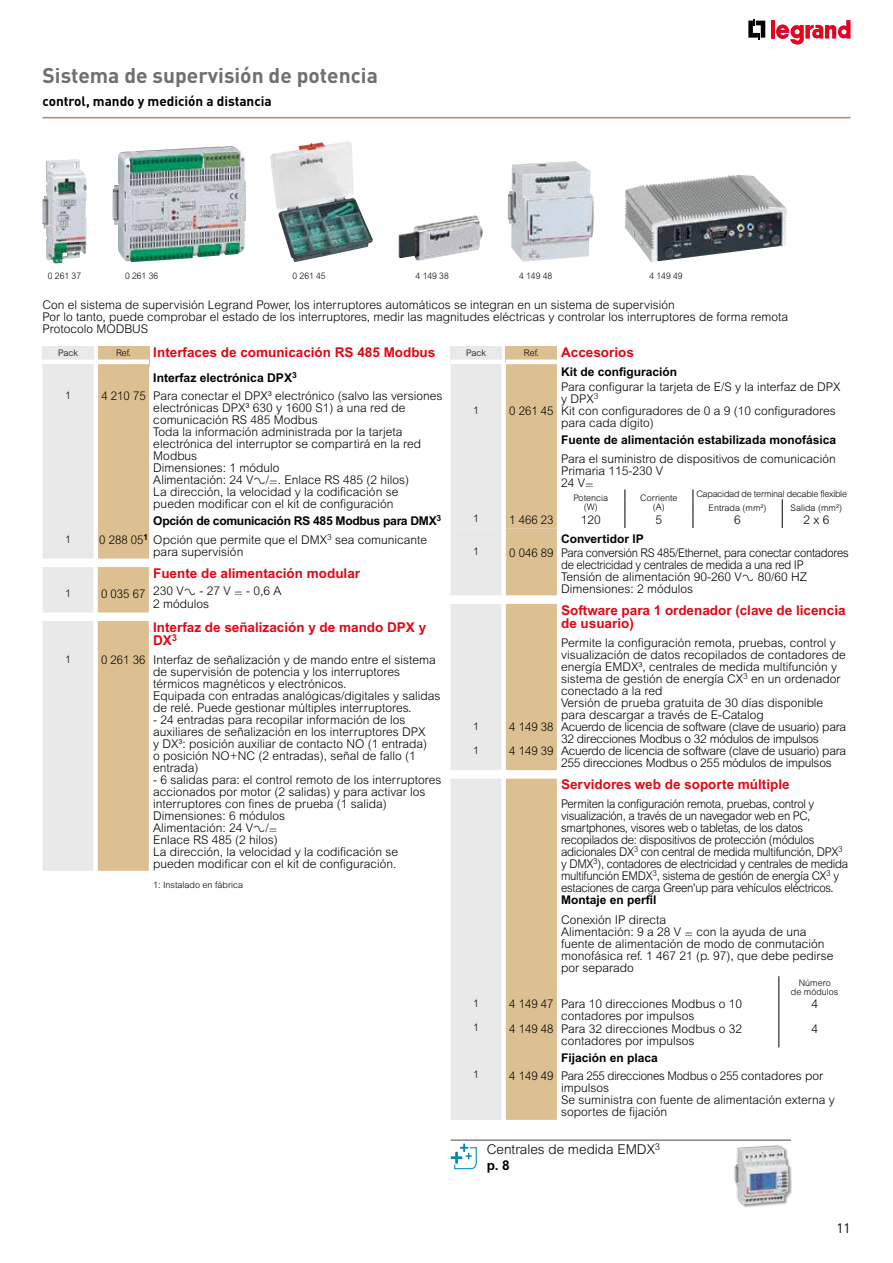
<style>
.page{position:relative;width:893px;height:1263px;background:#fff}
.page>*{position:absolute;margin:0;border:0;box-sizing:border-box;transform-origin:0 0}
.t1{font:700 21px "DIN";color:#706f6f}
.t2{font:700 13.5px/13.5px "Arial";color:#e30613}
.t3{font:700 13.5px "DIN";color:#000}
.t4{font:300 13.5px/15.8px "Arial";color:#000}
.t5{font:13.5px "DIN Pro";color:#000}
.t6{font:700 12.15px "Arial";letter-spacing:-.025em;color:#000}
.t7{font:700 12.15px "Arial";color:#000}
.t8{font:300 12px/12px "Arial";color:#000}
.t9{font:300 12px/12px "Arial";color:#000;scale:.95 1}
.t10{font:300 12px/12px "Arial";letter-spacing:-.025em;color:#000;scale:.95 1}
.t11{font:700 12px "Arial";color:#000}
.t12{font:300 10.5px "Arial";color:#000}
.t13{font:300 9px/9px "Arial";color:#000;text-align:center}
.t14{font:300 9px/14.7px "Arial";letter-spacing:-.025em;color:#000}
.t15{font:300 9px "Arial";color:#000;scale:.95 1}
.s1{font-family:"Legrand 2007";font-weight:400}
.s2{font-weight:700}
</style>
<div class="page">
<svg style="left:748px;top:19px;width:17px;height:20px"></svg>
<hr style="left:771px;top:20px;width:4px;height:18px;background:#e30613">
<svg style="left:776px;top:20px;width:74px;height:25px"></svg>
<hr style="left:43px;top:117px;width:807px;height:1px;background:#b78953">
<hr style="left:451px;top:1139px;width:340px;height:2px;background:#878787">
<svg style="left:451px;top:1143px;width:26px;height:26px"></svg>
<div style="left:735px;top:1145px;width:57px;height:63px;background:#000;opacity:.4"></div>
<div style="left:733px;top:1145px;width:55px;height:60px;background:#000;opacity:.1"></div>
<img style="left:735px;top:1145px;width:53px;height:59px">
<svg style="left:451px;top:347px;width:332px;height:248px"></svg>
<svg style="left:451px;top:604px;width:106px;height:166px;background:#e4d6c0"></svg>
<svg style="left:451px;top:779px;width:106px;height:341px;background:#e4d6c0"></svg>
<svg style="left:779px;top:976px;width:1px;height:71px"></svg>
<div style="left:43px;top:347px;width:51px;height:20px;background:#e9e9e9"></div>
<div style="left:98px;top:347px;width:51px;height:20px;background:#dfc499"></div>
<svg style="left:43px;top:367px;width:106px;height:191px;background:#e4d6c0"></svg>
<hr style="left:43px;top:360px;width:51px;height:4px;background:#fff">
<div style="left:98px;top:347px;width:51px;height:15px;background:#ddc092"></div>
<hr style="left:98px;top:360px;width:51px;height:4px;background:#fff">
<svg style="left:43px;top:567px;width:106px;height:45px;background:#e4d6c0"></svg>
<svg style="left:43px;top:621px;width:106px;height:250px;background:#e4d6c0"></svg>
<img style="left:43px;top:159px;width:44px;height:104px">
<img style="left:113px;top:146px;width:132px;height:116px">
<img style="left:270px;top:141px;width:103px;height:121px">
<img style="left:399px;top:215px;width:84px;height:46px">
<img style="left:508px;top:161px;width:86px;height:101px">
<img style="left:646px;top:175px;width:91px;height:11px">
<h1 class="t1" style="left:43px;top:62px;width:337px">Sistema de supervisión de potencia</h1>
<p class="t3" style="left:43px;top:92px;width:231px">control, mando y medición a distancia</p>
<p class="t15" style="left:48px;top:270px;width:37px">0 261 37</p>
<p class="t15" style="left:125px;top:270px;width:37px">0 261 36</p>
<p class="t15" style="left:292px;top:270px;width:37px">0 261 45</p>
<p class="t15" style="left:416px;top:270px;width:37px">4 149 38</p>
<p class="t15" style="left:519px;top:270px;width:37px">4 149 48</p>
<p class="t15" style="left:649px;top:270px;width:37px">4 149 49</p>
<p class="t8" style="left:43px;top:298px;width:747px">Con el sistema de supervisión Legrand Power, los interruptores automáticos se integran en un sistema de supervisión<br>Por lo tanto, puede comprobar el estado de los interruptores, medir las magnitudes eléctricas y controlar los interruptores de forma remota<br>Protocolo MODBUS</p>
<p class="t13" style="left:58px;top:349px;width:21px">Pack</p>
<p class="t13" style="left:116px;top:349px;width:17px">Ref.</p>
<p class="t2" style="left:153px;top:346px;width:283px">Interfaces de comunicación RS 485 Modbus</p>
<p class="t7" style="left:153px;top:370px;width:145px">Interfaz electrónica DPX<sup>3</sup></p>
<p class="t12" style="left:65px;top:389px;width:7px">1</p>
<p class="t9" style="left:153px;top:390px;width:306px;text-indent:-52px">4 210 75 Para conectar el DPX³ electrónico (salvo las versiones electrónicas DPX³ 630 y 1600 S1) a una red de comunicación RS 485 Modbus<br>Toda la información administrada por la tarjeta electrónica del interruptor se compartirá en la red Modbus<br>Dimensiones: 1 módulo<br>Alimentación: 24 V<span class="s1">±</span>/<span class="s1">=</span>. Enlace RS 485 (2 hilos)<br>La dirección, la velocidad y la codificación se pueden modificar con el kit de configuración</p>
<p class="t6" style="left:153px;top:514px;width:289px">Opción de comunicación RS 485 Modbus para DMX<sup>3</sup></p>
<p class="t12" style="left:65px;top:533px;width:7px">1</p>
<p class="t9" style="left:153px;top:533px;width:290px;text-indent:-54px">0 288 05<sup>1</sup> Opción que permite que el DMX<sup>3</sup> sea comunicante para supervisión</p>
<p class="t2" style="left:153px;top:566px;width:209px">Fuente de alimentación modular</p>
<p class="t12" style="left:65px;top:587px;width:7px">1</p>
<p class="t9" style="left:153px;top:585px;width:137px;text-indent:-52px">0 035 67 230 V<span class="s1">A</span> - 27 V <span class="s1">=</span> - 0,6 A<br>2 módulos</p>
<p class="t2" style="left:153px;top:620px;width:275px">Interfaz de señalización y de mando DPX y<br>DX<sup>3</sup></p>
<p class="t12" style="left:65px;top:653px;width:7px">1</p>
<p class="t9" style="left:153px;top:654px;width:304px;text-indent:-52px">0 261 36 Interfaz de señalización y de mando entre el sistema de supervisión de potencia y los interruptores térmicos magnéticos y electrónicos.<br>Equipada con entradas analógicas/digitales y salidas de relé. Puede gestionar múltiples interruptores.</p>
<p class="t8" style="left:153px;top:714px;width:276px">- 24 entradas para recopilar información de los auxiliares de señalización en los interruptores DPX y DX³: posición auxiliar de contacto NO (1 entrada) o posición NO+NC (2 entradas), señal de fallo (1 entrada)</p>
<p class="t8" style="left:153px;top:774px;width:290px">- 6 salidas para: el control remoto de los interruptores accionados por motor (2 salidas) y para activar los interruptores con fines de prueba (1 salida)<br>Dimensiones: 6 módulos<br>Alimentación: 24 V<span class="s1">±</span>/<span class="s1">=<br></span>Enlace RS 485 (2 hilos)<br>La dirección, la velocidad y la codificación se pueden modificar con el kit de configuración.</p>
<p class="t13" style="left:153px;top:881px;width:92px">1: Instalado en fábrica</p>
<p class="t13" style="left:466px;top:349px;width:21px">Pack</p>
<p class="t13" style="left:524px;top:349px;width:17px">Ref.</p>
<p class="t2" style="left:561px;top:346px;width:74px">Accesorios</p>
<p class="t11" style="left:561px;top:365px;width:117px">Kit de configuración</p>
<p class="t8" style="left:561px;top:380px;width:281px">Para configurar la tarjeta de E/S y la interfaz de DPX y DPX<sup>3</sup></p>
<p class="t12" style="left:473px;top:404px;width:7px">1</p>
<p class="t9" style="left:561px;top:405px;width:291px;text-indent:-52px">0 261 45 Kit con configuradores de 0 a 9 (10 configuradores para cada dígito)</p>
<p class="t11" style="left:561px;top:433px;width:276px">Fuente de alimentación estabilizada monofásica</p>
<p class="t8" style="left:561px;top:452px;width:276px">Para el suministro de dispositivos de comunicación<br>Primaria 115-230 V<br>24 V<span class="s1">=</span></p>
<p class="t13" style="left:573px;top:493px;width:36px">Potencia (W)</p>
<p class="t13" style="left:640px;top:493px;width:39px">Corriente (A)</p>
<p class="t14" style="left:709px;top:486px;width:140px;text-indent:-12px">Capacidad de terminal decable flexible<br>Entrada (mm²)</p>
<p class="t13" style="left:791px;top:504px;width:53px">Salida (mm²)</p>
<p class="t12" style="left:473px;top:513px;width:7px">1</p>
<p class="t9" style="left:509px;top:513px;width:48px">1 466 23</p>
<p class="t8" style="left:581px;top:513px;width:22px">120</p>
<p class="t8" style="left:656px;top:513px;width:8px">5</p>
<p class="t8" style="left:734px;top:513px;width:8px">6</p>
<p class="t8" style="left:803px;top:513px;width:28px">2 x 6</p>
<p class="t11" style="left:561px;top:532px;width:84px">Convertidor IP</p>
<p class="t12" style="left:473px;top:546px;width:7px">1</p>
<p class="t10" style="left:561px;top:546px;width:304px;text-indent:-52px">0 046 89 Para conversión RS 485/Ethernet, para conectar contadores de electricidad y centrales de medida a una red IP<br>Tensión de alimentación 90-260 V<span class="s1">A</span> 80/60 HZ Dimensiones: 2 módulos</p>
<p class="t2" style="left:561px;top:603px;width:286px">Software para 1 ordenador (clave de licencia de usuario)</p>
<p class="t8" style="left:561px;top:637px;width:286px">Permite la configuración remota, pruebas, control y visualización de datos recopilados de contadores de energía EMDX³, centrales de medida multifunción y sistema de gestión de energía CX<sup>3</sup> en un ordenador conectado a la red<br>Versión de prueba gratuita de 30 días disponible para descargar a través de E-Catalog</p>
<p class="t12" style="left:473px;top:720px;width:7px">1</p>
<p class="t10" style="left:561px;top:721px;width:301px;text-indent:-52px">4 149 38 Acuerdo de licencia de software (clave de usuario) para<br>32 direcciones Modbus o 32 módulos de impulsos</p>
<p class="t12" style="left:473px;top:744px;width:7px">1</p>
<p class="t10" style="left:561px;top:745px;width:301px;text-indent:-52px">4 149 39 Acuerdo de licencia de software (clave de usuario) para<br>255 direcciones Modbus o 255 módulos de impulsos</p>
<p class="t2" style="left:561px;top:778px;width:230px">Servidores web de soporte múltiple</p>
<p class="t10" style="left:561px;top:798px;width:304px">Permiten la configuración remota, pruebas, control y visualización, a través de un navegador web en PC, smartphones, visores web o tabletas, de los datos recopilados de: dispositivos de protección (módulos adicionales DX<sup>3</sup> con central de medida multifunción, DPX<sup>3 </sup>y DMX<sup>3</sup>), contadores de electricidad y centrales de medida multifunción EMDX<sup>3</sup>, sistema de gestión de energía CX<sup>3</sup> y estaciones de carga Green'up para vehículos eléctricos.</p>
<p class="t11" style="left:561px;top:893px;width:97px">Montaje en perfil</p>
<p class="t8" style="left:561px;top:914px;width:274px">Conexión IP directa<br>Alimentación: 9 a 28 V <span class="s1">=</span> con la ayuda de una fuente de alimentación de modo de conmutación monofásica ref. 1 467 21 (p. 97), que debe pedirse por separado</p>
<p class="t13" style="left:791px;top:978px;width:49px">Número<br>de módulos</p>
<p class="t12" style="left:473px;top:997px;width:7px">1</p>
<p class="t9" style="left:509px;top:998px;width:247px;text-align:center">4 149 47 Para 10 direcciones Modbus o 10 contadores por impulsos</p>
<p class="t8" style="left:811px;top:998px;width:8px">4</p>
<p class="t12" style="left:473px;top:1022px;width:7px">1</p>
<p class="t9" style="left:509px;top:1022px;width:247px;text-align:center">4 149 48 Para 32 direcciones Modbus o 32 contadores por impulsos</p>
<p class="t8" style="left:811px;top:1022px;width:8px">4</p>
<p class="t11" style="left:561px;top:1051px;width:98px">Fijación en placa</p>
<p class="t12" style="left:473px;top:1069px;width:7px">1</p>
<p class="t9" style="left:561px;top:1069px;width:290px;text-indent:-52px">4 149 49 Para 255 direcciones Modbus o 255 contadores por impulsos<br>Se suministra con fuente de alimentación externa y soportes de fijación</p>
<p class="t4" style="left:487px;top:1141px;width:175px">Centrales de medida EMDX<sup>3 </sup><span class="s2">p. 8</span></p>
<p class="t5" style="left:836px;top:1217px;width:16px">11</p>
</div>
